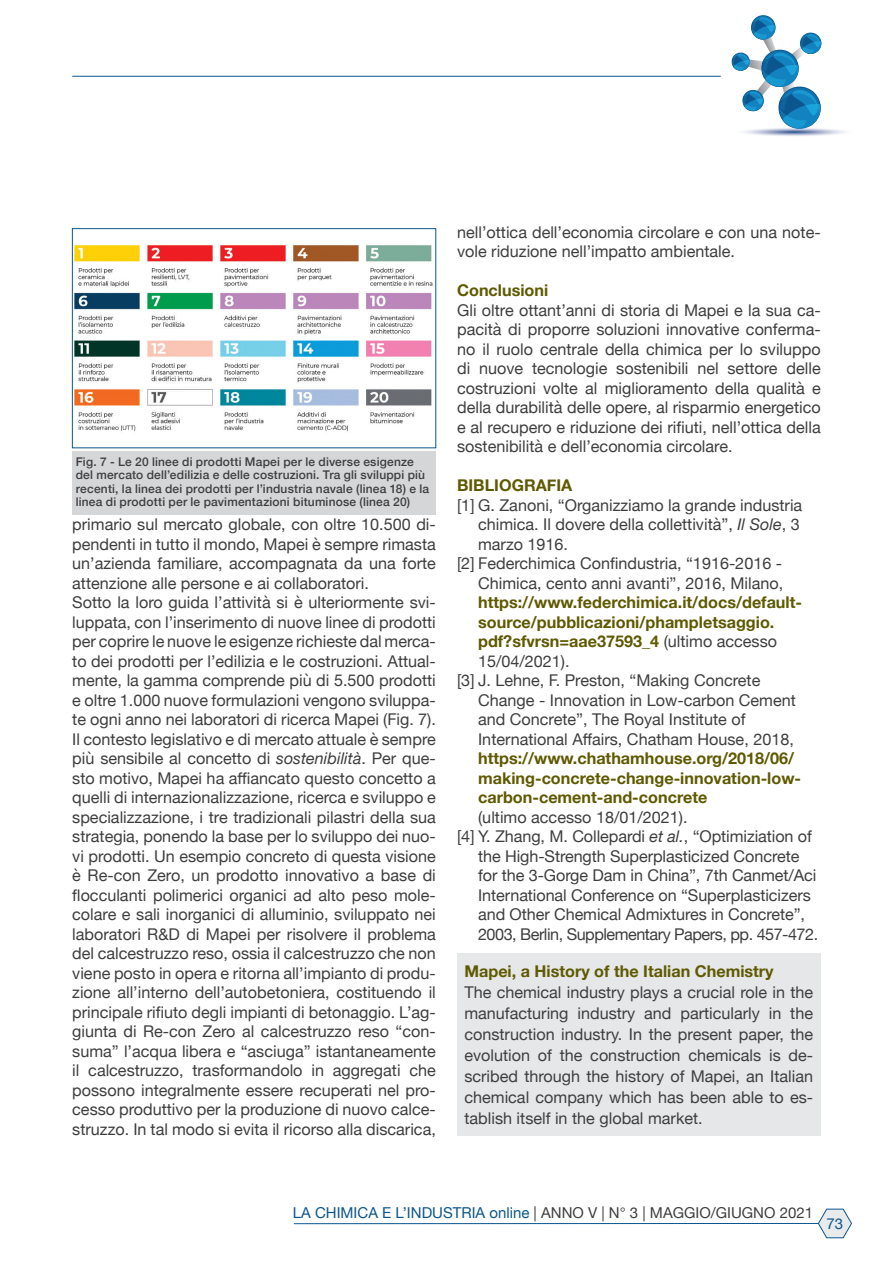
<style>
.page{position:relative;width:893px;height:1263px;background:#fff}
.page>*{position:absolute;margin:0;border:0;box-sizing:border-box;transform-origin:0 0}
.Normale{font:16.2px/19.5px "Helvetica Neue";color:#3e3e3f;text-align:justify}
.Normale-2{font:700 16.2px "Helvetica Neue";color:#5f5900}
.t1{font:15px "Helvetica Neue";color:#3e3e3f}
.t2{font:15px "Helvetica Neue";color:#0b568e}
.Dida{font:500 12px/13.5px "Helvetica Neue";letter-spacing:.015em;color:#3e3e3f}
.s1{font-style:italic}
.s2{font-weight:700;color:#5f5900}
.s3{color:#0b568e}
</style>
<div class="page">
<hr style="left:72px;top:76px;width:649px;height:1px;background:#0b568e">
<svg style="left:731px;top:15px;width:114px;height:121px"></svg>
<svg style="left:818px;top:1209px;width:34px;height:29px"></svg>
<hr style="left:294px;top:1223px;width:524px;height:1px;background:#0b568e">
<div style="left:457px;top:954px;width:364px;height:182px;background:#e6e7e9"></div>
<img style="left:74px;top:245px;width:359px;height:187px">
<div style="left:72px;top:451px;width:364px;height:64px;background:#d5d6d8"></div>
<p class="Dida" style="left:76px;top:454px;width:355px">Fig. 7 - Le 20 linee di prodotti Mapei per le diverse esigenze del mercato dell’edilizia e delle costruzioni. Tra gli sviluppi più recenti, la linea dei prodotti per l’industria navale (linea 18) e la linea di prodotti per le pavimentazioni bituminose (linea 20)</p>
<p class="Normale" style="left:72px;top:516px;width:365px">primario sul mercato globale, con oltre 10.500 di&shy;pendenti in tutto il mondo, Mapei è sempre rimasta un’azienda familiare, accompagnata da una forte attenzione alle persone e ai collaboratori.</p>
<p class="Normale" style="left:72px;top:594px;width:365px">Sotto la loro guida l’attività si è ulteriormente svi&shy;luppata, con l’inserimento di nuove linee di prodotti per coprire le nuove le esigenze richieste dal merca&shy;to dei prodotti per l’edilizia e le costruzioni. Attual&shy;mente, la gamma comprende più di 5.500 prodotti e oltre 1.000 nuove formulazioni vengono sviluppa&shy;te ogni anno nei laboratori di ricerca Mapei (Fig. 7).</p>
<p class="Normale" style="left:72px;top:730px;width:365px">Il contesto legislativo e di mercato attuale è sempre più sensibile al concetto di <span class="s1">sostenibilità</span>. Per que&shy;sto motivo, Mapei ha affiancato questo concetto a quelli di internazionalizzazione, ricerca e sviluppo e specializzazione, i tre tradizionali pilastri della sua strategia, ponendo la base per lo sviluppo dei nuo&shy;vi prodotti. Un esempio concreto di questa visione è Re-con Zero, un prodotto innovativo a base di flocculanti polimerici organici ad alto peso mole&shy;colare e sali inorganici di alluminio, sviluppato nei laboratori R&amp;D di Mapei per risolvere il problema del calcestruzzo reso, ossia il calcestruzzo che non viene posto in opera e ritorna all’impianto di produ&shy;zione all’interno dell’autobetoniera, costituendo il principale rifiuto degli impianti di betonaggio. L’ag&shy;giunta di Re-con Zero al calcestruzzo reso “con&shy;suma” l’acqua libera e “asciuga” istantaneamente il calcestruzzo, trasformandolo in aggregati che possono integralmente essere recuperati nel pro&shy;cesso produttivo per la produzione di nuovo calce&shy;struzzo. In tal modo si evita il ricorso alla discarica,</p>
<p class="Normale" style="left:457px;top:223px;width:365px">nell’ottica dell’economia circolare e con una note&shy;vole riduzione nell’impatto ambientale.</p>
<p class="Normale-2" style="left:457px;top:278px;width:93px">Conclusioni</p>
<p class="Normale" style="left:457px;top:301px;width:365px">Gli oltre ottant’anni di storia di Mapei e la sua ca&shy;pacità di proporre soluzioni innovative conferma&shy;no il ruolo centrale della chimica per lo sviluppo di nuove tecnologie sostenibili nel settore delle costruzioni volte al miglioramento della qualità e della durabilità delle opere, al risparmio energetico e al recupero e riduzione dei rifiuti, nell’ottica della sostenibilità e dell’economia circolare.</p>
<p class="Normale-2" style="left:457px;top:473px;width:117px">BIBLIOGRAFIA</p>
<p class="Normale" style="left:478px;top:496px;width:326px;text-align:left;text-indent:-21px">[1] G. Zanoni, “Organizziamo la grande industria chimica. Il dovere della collettività”, <span class="s1">Il Sole</span>, 3 marzo 1916.</p>
<p class="Normale" style="left:478px;top:555px;width:325px;text-align:left;text-indent:-21px">[2] Federchimica Confindustria, “1916-2016 - Chimica, cento anni avanti”, 2016, Milano, <span class="s2">https://www.federchimica.it/docs/default&shy;source/pubblicazioni/phampletsaggio. pdf?sfvrsn=aae37593_4</span> (ultimo accesso 15/04/2021).</p>
<p class="Normale" style="left:478px;top:672px;width:325px;text-align:left;text-indent:-21px">[3] J. Lehne, F. Preston, “Making Concrete Change - Innovation in Low-carbon Cement and Concrete”, The Royal Institute of International Affairs, Chatham House, 2018, <span class="s2">https://www.chathamhouse.org/2018/06/ making-concrete-change-innovation-low&shy;carbon-cement-and-concrete</span></p>
<p class="Normale" style="left:478px;top:808px;width:211px">(ultimo accesso 18/01/2021).</p>
<p class="Normale" style="left:478px;top:828px;width:342px;text-align:left;text-indent:-21px">[4] Y. Zhang, M. Collepardi <span class="s1">et al.</span>, “Optimiziation of the High-Strength Superplasticized Concrete for the 3-Gorge Dam in China”, 7th Canmet/Aci International Conference on “Superplasticizers and Other Chemical Admixtures in Concrete”, 2003, Berlin, Supplementary Papers, pp. 457-472.</p>
<p class="Normale-2" style="left:464px;top:958px;width:311px">Mapei, a History of the Italian Chemistry</p>
<p class="Normale" style="left:464px;top:982px;width:350px;line-height:21px">The chemical industry plays a crucial role in the manufacturing industry and particularly in the construction industry. In the present paper, the evolution of the construction chemicals is de&shy;scribed through the history of Mapei, an Italian chemical company which has been able to es&shy;tablish itself in the global market.</p>
<p class="t1" style="left:293px;top:1202px;width:522px"><span class="s3">LA CHIMICA E L’INDUSTRIA online</span> | ANNO V | N° 3 | MAGGIO/GIUGNO 2021</p>
<p class="t2" style="left:826px;top:1212px;width:18px">73</p>
</div>
